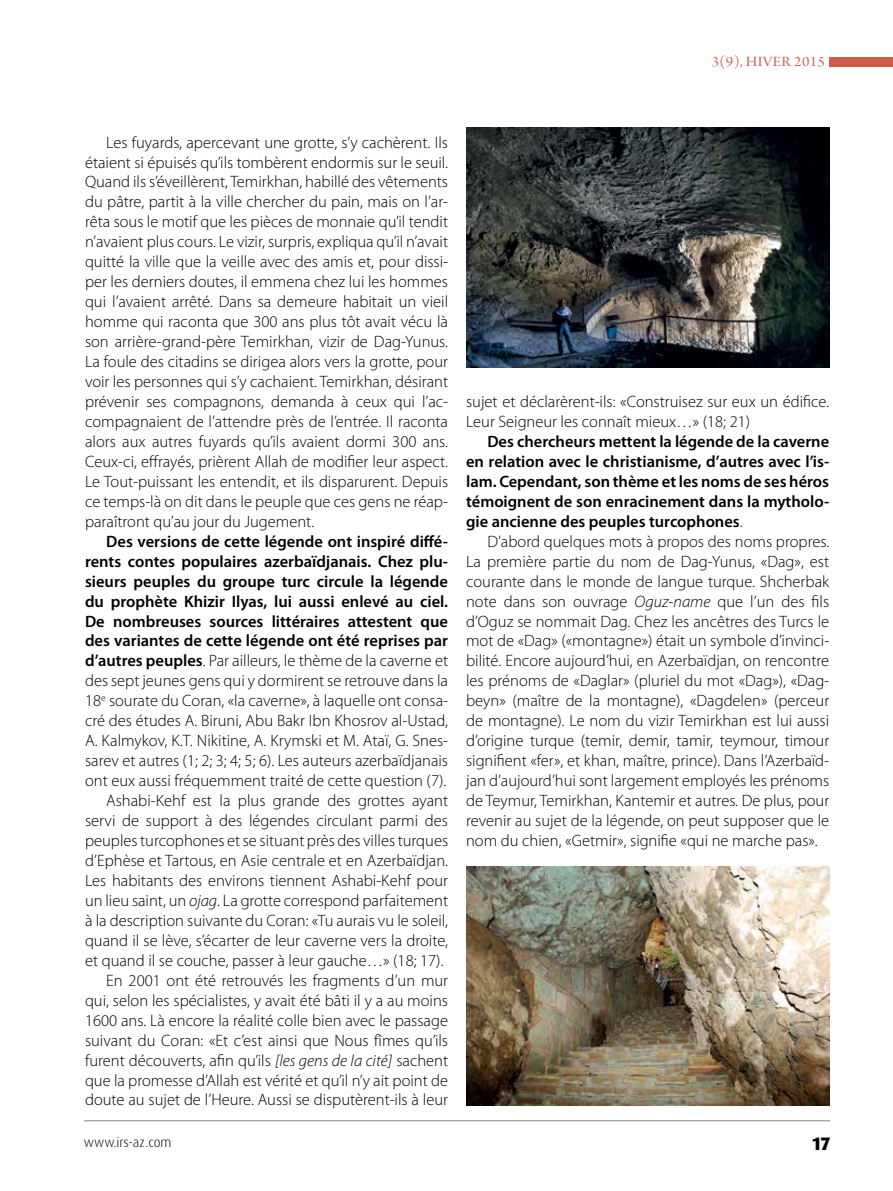
<style>
.page{position:relative;width:893px;height:1191px;background:#fff}
.page>*{position:absolute;margin:0;border:0;box-sizing:border-box;transform-origin:0 0}
.t1{font:800 18px "Dax Pro";color:#000}
.t2{font:300 16.5px/20px "Myriad Pro";color:#000;text-align:justify}
.t3{font:600 16.5px/20px "Myriad Pro";color:#000;text-align:justify}
.t4{font:15px "Arno Pro Display";letter-spacing:.02em;color:#ce5c4d;scale:1.1 1}
.t5{font:300 13.5px "Dax Pro";color:#000}
.s1{font-weight:600}
.s2{font-style:italic}
.s3{font-weight:300}
</style>
<div class="page">
<hr style="left:84px;top:1120px;width:746px;height:1px;background:#808285">
<div style="left:829px;top:57px;width:64px;height:9px;background:#ce5c4d"></div>
<img style="left:466px;top:128px;width:363px;height:239px">
<img style="left:466px;top:866px;width:363px;height:240px">
<p class="t4" style="left:712px;top:53px;width:104px">3(9), HIVER 2015</p>
<p class="t2" style="left:85px;top:132px;width:365px;text-indent:21px">Les fuyards, apercevant une grotte, s’y cachèrent. Ils étaient si épuisés qu’ils tombèrent endormis sur le seuil.<br>Quand ils s’éveillèrent, Temirkhan, habillé des vêtements du pâtre, partit à la ville chercher du pain, mais on l’ar&shy;rêta sous le motif que les pièces de monnaie qu’il tendit n’avaient plus cours. Le vizir, surpris, expliqua qu’il n’avait quitté la ville que la veille avec des amis et, pour dissi&shy;per les derniers doutes, il emmena chez lui les hommes qui l’avaient arrêté. Dans sa demeure habitait un vieil homme qui raconta que 300 ans plus tôt avait vécu là son arrière-grand-père Temirkhan, vizir de Dag-Yunus.<br>La foule des citadins se dirigea alors vers la grotte, pour voir les personnes qui s’y cachaient. Temirkhan, désirant prévenir ses compagnons, demanda à ceux qui l’ac&shy;compagnaient de l’attendre près de l’entrée. Il raconta alors aux autres fuyards qu’ils avaient dormi 300 ans.<br>Ceux-ci, effrayés, prièrent Allah de modifier leur aspect.<br>Le Tout-puissant les entendit, et ils disparurent. Depuis ce temps-là on dit dans le peuple que ces gens ne réap&shy;paraîtront qu’au jour du Jugement.</p>
<p class="t2" style="left:85px;top:531px;width:365px;text-align:right"><span class="s1">Des versions de cette légende ont inspiré diffé&shy;rents contes populaires azerbaïdjanais. Chez plu&shy;sieurs peuples du groupe turc circule la légende du prophète Khizir Ilyas, lui aussi enlevé au ciel.<br>De nombreuses sources littéraires attestent que des variantes de cette légende ont été reprises par d’autres peuples</span>. Par ailleurs, le thème de la caverne et des sept jeunes gens qui y dormirent se retrouve dans la 18<sup>e</sup> sourate du Coran, «la caverne», à laquelle ont consa&shy;cré des études A. Biruni, Abu Bakr Ibn Khosrov al-Ustad, A. Kalmykov, K.T. Nikitine, A. Krymski et M. Ataï, G. Snes&shy;sarev et autres (1; 2; 3; 4; 5; 6). Les auteurs azerbaïdjanais ont eux aussi fréquemment traité de cette question (7).<br>Ashabi-Kehf est la plus grande des grottes ayant servi de support à des légendes circulant parmi des peuples turcophones et se situant près des villes turques d’Ephèse et Tartous, en Asie centrale et en Azerbaïdjan.<br>Les habitants des environs tiennent Ashabi-Kehf pour un lieu saint, un <span class="s2">ojag</span>. La grotte correspond parfaitement à la description suivante du Coran: «Tu aurais vu le soleil, quand il se lève, s’écarter de leur caverne vers la droite, et quand il se couche, passer à leur gauche…» (18; 17).<br>En 2001 ont été retrouvés les fragments d’un mur qui, selon les spécialistes, y avait été bâti il y a au moins 1600 ans. Là encore la réalité colle bien avec le passage suivant du Coran: «Et c’est ainsi que Nous fîmes qu’ils furent découverts, afin qu’ils <span class="s2">[les gens de la cité]</span> sachent que la promesse d’Allah est vérité et qu’il n’y ait point de doute au sujet de l’Heure. Aussi se disputèrent-ils à leur</p>
<p class="t2" style="left:466px;top:392px;width:365px">sujet et déclarèrent-ils: «Construisez sur eux un édifice.<br>Leur Seigneur les connaît mieux…» (18; 21)</p>
<p class="t3" style="left:466px;top:431px;width:365px;text-indent:21px">Des chercheurs mettent la légende de la caverne en relation avec le christianisme, d’autres avec l’is&shy;lam. Cependant, son thème et les noms de ses héros témoignent de son enracinement dans la mytholo&shy;gie ancienne des peuples turcophones<span class="s3">.</span></p>
<p class="t2" style="left:466px;top:531px;width:365px;text-indent:21px">D’abord quelques mots à propos des noms propres.<br>La première partie du nom de Dag-Yunus, «Dag», est courante dans le monde de langue turque. Shcherbak note dans son ouvrage <span class="s2">Oguz-name</span> que l’un des fils d’Oguz se nommait Dag. Chez les ancêtres des Turcs le mot de «Dag» («montagne») était un symbole d’invinci&shy;bilité. Encore aujourd’hui, en Azerbaïdjan, on rencontre les prénoms de «Daglar» (pluriel du mot «Dag»), «Dag&shy;beyn» (maître de la montagne), «Dagdelen» (perceur de montagne). Le nom du vizir Temirkhan est lui aussi d’origine turque (temir, demir, tamir, teymour, timour signifient «fer», et khan, maître, prince). Dans l’Azerbaïd&shy;jan d’aujourd’hui sont largement employés les prénoms de Teymur, Temirkhan, Kantemir et autres. De plus, pour revenir au sujet de la légende, on peut supposer que le nom du chien, «Getmir», signifie «qui ne marche pas».</p>
<p class="t5" style="left:84px;top:1133px;width:89px">www.irs-az.com</p>
<p class="t1" style="left:813px;top:1131px;width:19px">17</p>
</div>
